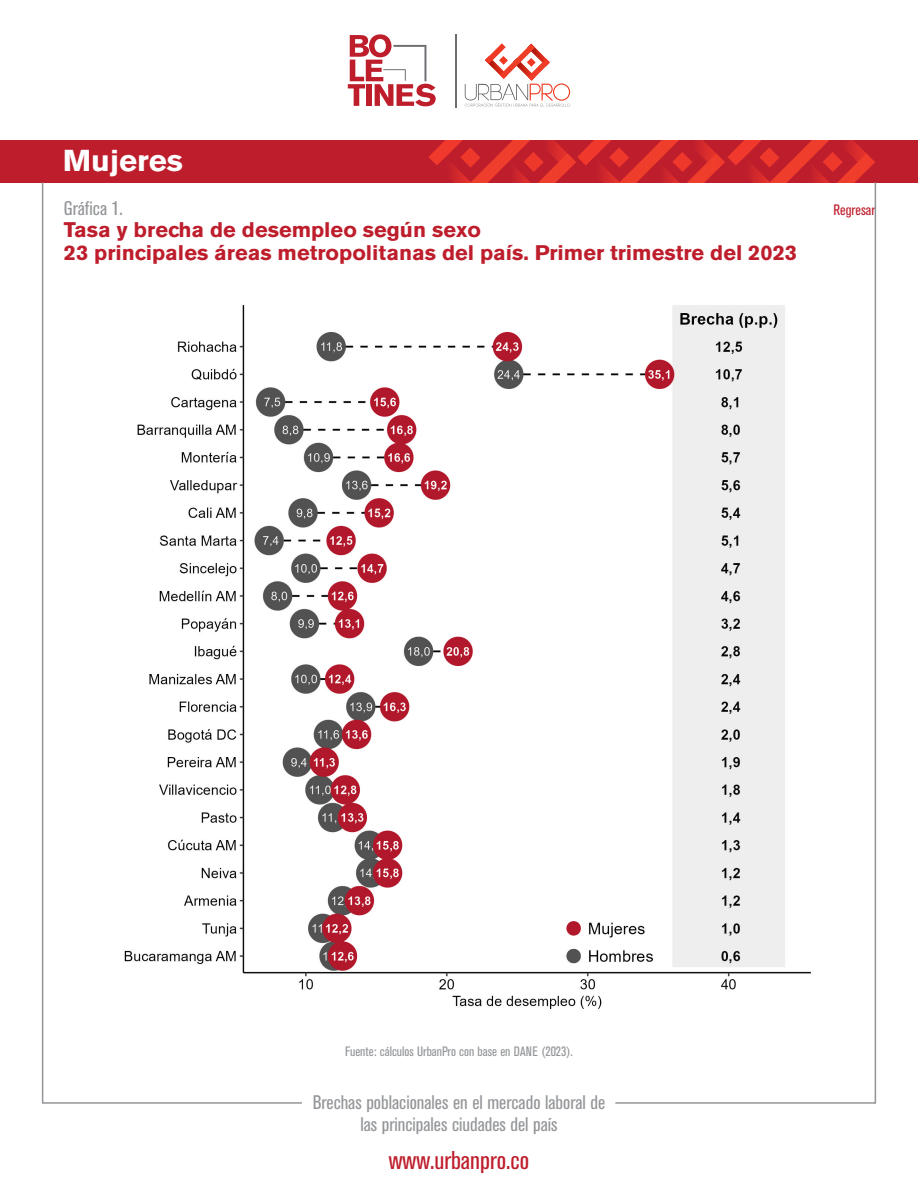
<style>
.page{position:relative;width:918px;height:1188px;background:#fff}
.page>*{position:absolute;margin:0;border:0;box-sizing:border-box;transform-origin:0 0}
.t1{font:700 30px "Akzidenz Grotesk BE";color:#fff;scale:1.04 1}
.t2{font:condensed 25.5px "Akzidenz Grotesk BE";color:#be1d2c;scale:1.04 1}
.t3{font:700 21px/22.5px "Akzidenz Grotesk BE";color:#be1d2c;scale:1.04 1}
.t4{font:condensed 19.5px/22.5px "Akzidenz Grotesk BE";color:#939598;text-align:center;scale:1.04 1}
.t5{font:condensed 15px "Akzidenz Grotesk BE";color:#be1d2c;scale:1.04 1}
.t6{font:condensed 13.5px "Akzidenz Grotesk BE";color:#939598;scale:1.04 1}
</style>
<div class="page">
<div style="left:0;top:140px;width:918px;height:42px;background:#be1d2c"></div>
<svg style="left:429px;top:140px;width:446px;height:42px"></svg>
<img style="left:303px;top:332px;width:311px;height:677px">
<svg style="left:614px;top:181px;width:263px;height:923px"></svg>
<svg style="left:41px;top:182px;width:262px;height:922px"></svg>
<svg style="left:465px;top:43px;width:105px;height:64px"></svg>
<hr style="left:456px;top:34px;width:1px;height:74px;background:#6c6d70">
<svg style="left:348px;top:34px;width:88px;height:72px"></svg>
<h1 class="t1" style="left:63px;top:143px;width:117px">Mujeres</h1>
<p class="t4" style="left:64px;top:197px;width:58px">Gráfica 1.</p>
<p class="t3" style="left:64px;top:219px;width:707px">Tasa y brecha de desempleo según sexo<br>23 principales áreas metropolitanas del país. Primer trimestre del 2023</p>
<p class="t5" style="left:834px;top:202px;width:42px">Regresar</p>
<p class="t6" style="left:345px;top:1044px;width:220px">Fuente: cálculos UrbanPro con base en DANE (2023).</p>
<p class="t4" style="left:313px;top:1091px;width:283px">Brechas poblacionales en el mercado laboral de las principales ciudades del país</p>
<p class="t2" style="left:389px;top:1146px;width:136px">www.urbanpro.co</p>
</div>
